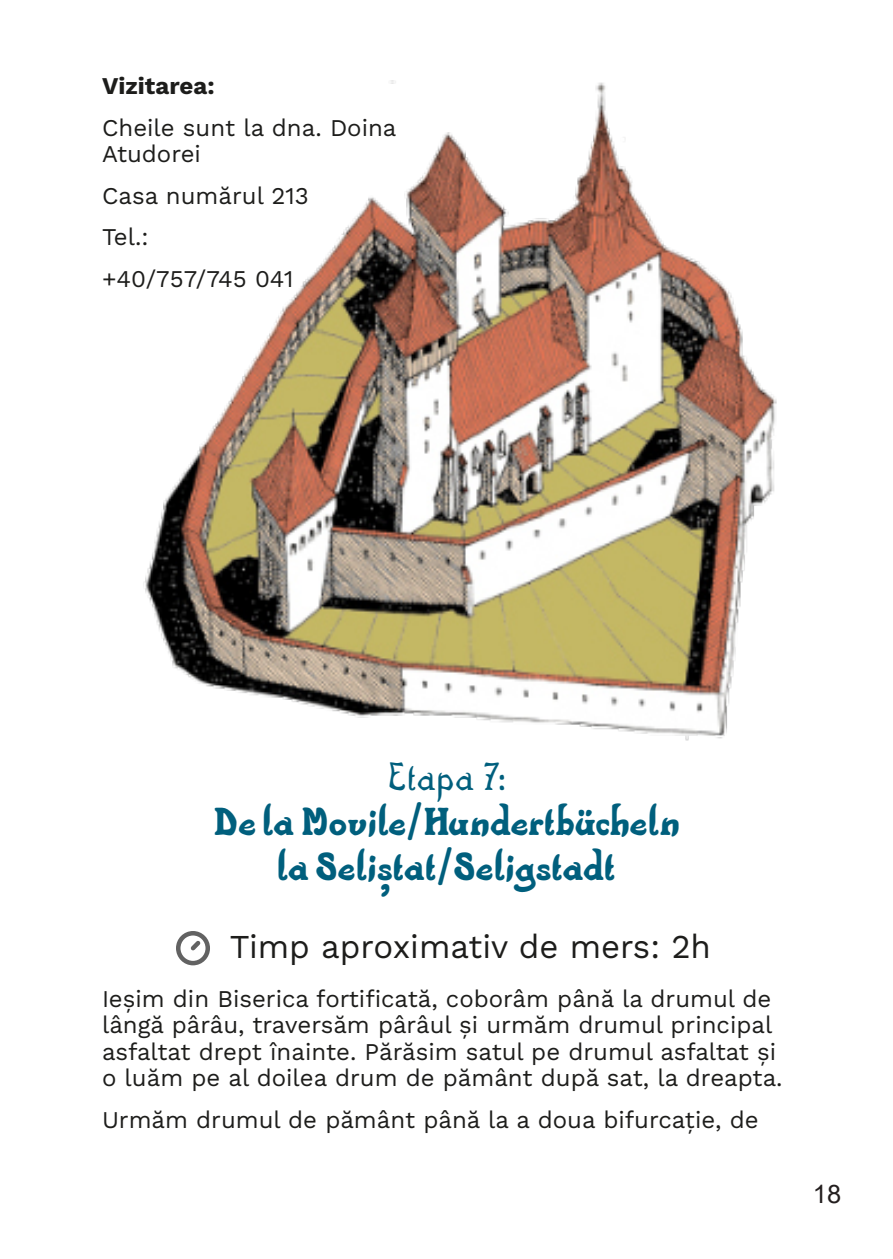
<style>
.page{position:relative;width:893px;height:1259px;background:#fff}
.page>*{position:absolute;margin:0;border:0;box-sizing:border-box;transform-origin:0 0}
.t1{font:700 39px/45px "Vaer";letter-spacing:-.01em;color:#005f7d;text-align:center}
.t2{font:39px "Vaer";color:#005f7d}
.t3{font:33.3px "Work Sans";color:#1d1d1b}
.t4{font:25.5px "Arial";color:#231e1e}
.t5{font:24px/26.4px "Work Sans";color:#1d1d1b}
.t6{font:700 24px "Work Sans";color:#1d1d1b}
</style>
<div class="page">
<div style="left:176px;top:931px;width:34px;height:34px;border:4px solid #626262;border-radius:50%"></div>
<svg style="left:187px;top:936px;width:17px;height:15px"></svg>
<img style="left:143px;top:80px;width:634px;height:661px">
<p class="t6" style="left:102px;top:72px;width:114px">Vizitarea:</p>
<p class="t5" style="left:102px;top:114px;width:296px">Cheile sunt la dna. Doina<br>Atudorei</p>
<p class="t5" style="left:102px;top:175px;width:208px;line-height:41.4px">Casa numărul 213<br>Tel.:<br>+40/757/745 041</p>
<h1 class="t2" style="left:387px;top:759px;width:120px">Etapa 7:</h1>
<h1 class="t1" style="left:213px;top:803px;width:469px">De la Movile/Hundertbücheln la Seliștat/Seligstadt</h1>
<h2 class="t3" style="left:230px;top:927px;width:483px">Timp aproximativ de mers: 2h</h2>
<p class="t5" style="left:102px;top:985px;width:682px">Ieșim din Biserica fortificată, coborâm până la drumul de lângă pârâu, traversăm pârâul și urmăm drumul principal asfaltat drept înainte. Părăsim satul pe drumul asfaltat și o luăm pe al doilea drum de pământ după sat, la dreapta.</p>
<p class="t5" style="left:102px;top:1106px;width:658px">Urmăm drumul de pământ până la a doua bifurcație, de</p>
<p class="t4" style="left:813px;top:1184px;width:30px">18</p>
</div>
